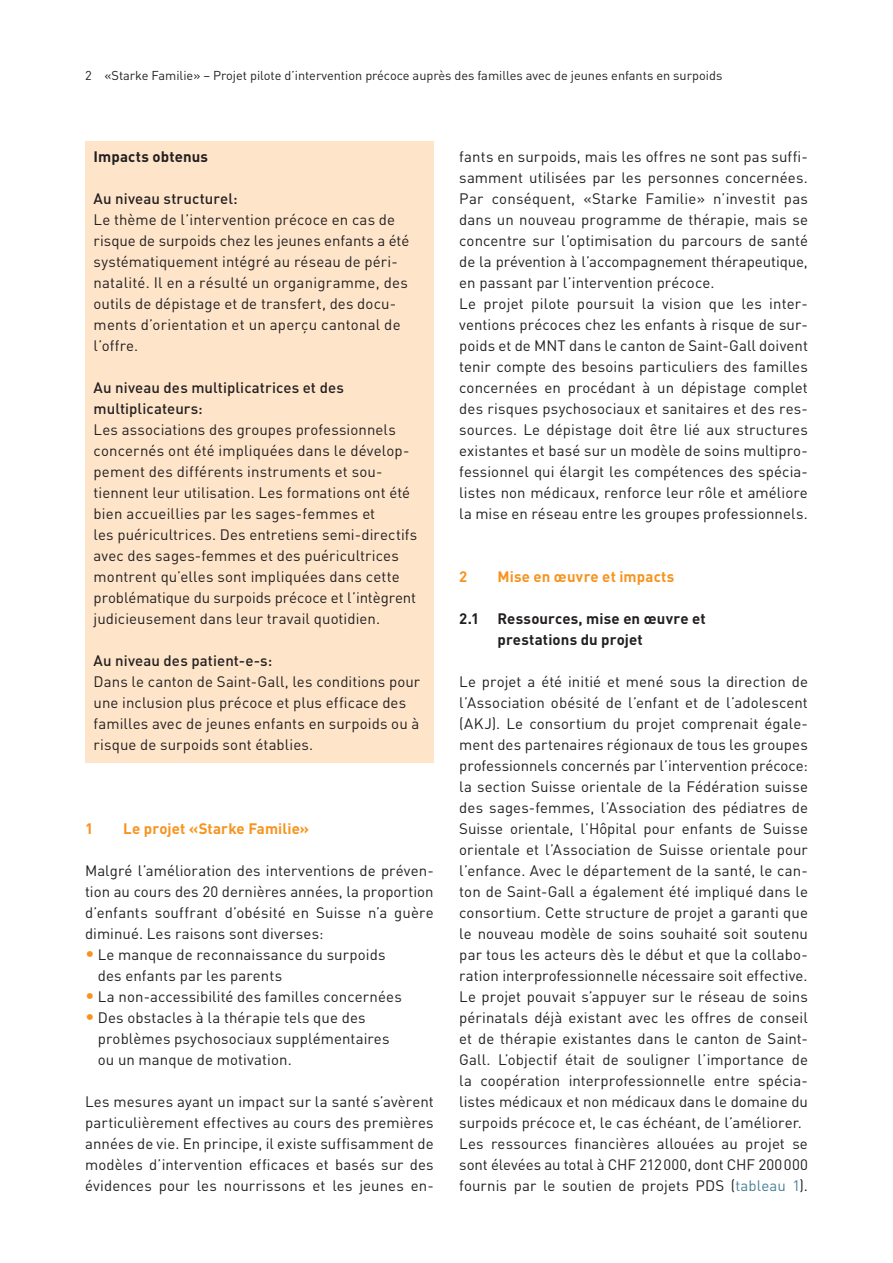
<style>
.page{position:relative;width:893px;height:1263px;background:#fff}
.page>*{position:absolute;margin:0;border:0;box-sizing:border-box;transform-origin:0 0}
.t1{font:15px/21px "DIN Pro";letter-spacing:.005em;color:#231f20}
.t2{font:500 15px/21px "DIN Pro";letter-spacing:.005em;color:#231f20}
.t3{font:700 15px/21px "DIN Pro";letter-spacing:.01em;color:#231f20}
.t4{font:700 15px "DIN Pro";letter-spacing:.01em;color:#f7931d}
.t5{font:12.75px "DIN Pro";color:#231f20}
.s1{font-size:18px;color:#f7931d}
.s2{color:#4a8096}
</style>
<div class="page">
<div style="left:85px;top:141px;width:349px;height:622px;background:#fee5ca"></div>
<p class="t5" style="left:85px;top:66px;width:639px">2 «Starke Familie» – Projet pilote d’intervention précoce auprès des familles avec de jeunes enfants en surpoids</p>
<p class="t3" style="left:94px;top:145px;width:116px">Impacts obtenus</p>
<p class="t2" style="left:94px;top:187px;width:146px">Au niveau structurel:</p>
<p class="t1" style="left:94px;top:208px;width:317px">Le thème de l’intervention précoce en cas de risque de surpoids chez les jeunes enfants a été systématiquement intégré au réseau de péri&shy;natalité. Il en a résulté un organigramme, des outils de dépistage et de transfert, des docu&shy;ments d’orientation et un aperçu cantonal de l’offre.</p>
<p class="t2" style="left:94px;top:376px;width:252px">Au niveau des multiplicatrices et des multiplicateurs:</p>
<p class="t1" style="left:94px;top:418px;width:325px">Les associations des groupes professionnels concernés ont été impliquées dans le dévelop&shy;pement des différents instruments et sou&shy;tiennent leur utilisation. Les formations ont été bien accueillies par les sages-femmes et<br>les puéricultrices. Des entretiens semi-directifs avec des sages-femmes et des puéricultrices montrent qu’elles sont impliquées dans cette problématique du surpoids précoce et l’intègrent judicieusement dans leur travail quotidien.</p>
<p class="t2" style="left:94px;top:649px;width:180px">Au niveau des patient-e-s:</p>
<p class="t1" style="left:94px;top:670px;width:328px">Dans le canton de Saint-Gall, les conditions pour une inclusion plus précoce et plus efficace des familles avec de jeunes enfants en surpoids ou à risque de surpoids sont établies.</p>
<p class="t4" style="left:85px;top:818px;width:10px">1</p>
<p class="t4" style="left:123px;top:818px;width:188px">Le projet «Starke Familie»</p>
<p class="t1" style="left:85px;top:859px;width:350px;text-align:justify">Malgré l’amélioration des interventions de préven&shy;tion au cours des 20 dernières années, la proportion d’enfants souffrant d’obésité en Suisse n’a guère diminué. Les raisons sont diverses:</p>
<p class="t1" style="left:98px;top:943px;width:289px;text-indent:-13px"><span class="s1">•</span> Le manque de reconnaissance du surpoids des enfants par les parents</p>
<p class="t1" style="left:85px;top:985px;width:318px"><span class="s1">•</span> La non-accessibilité des familles concernées</p>
<p class="t1" style="left:98px;top:1006px;width:293px;text-indent:-13px"><span class="s1">•</span> Des obstacles à la thérapie tels que des problèmes psychosociaux supplémentaires ou un manque de motivation.</p>
<p class="t1" style="left:85px;top:1090px;width:350px;text-align:justify">Les mesures ayant un impact sur la santé s’avèrent particulièrement effectives au cours des premières années de vie. En principe, il existe suffisamment de modèles d’intervention efficaces et basés sur des évidences pour les nourrissons et les jeunes en-</p>
<p class="t1" style="left:459px;top:145px;width:350px">fants en surpoids, mais les offres ne sont pas suffi&shy;samment utilisées par les personnes concernées.<br>Par conséquent, «Starke Familie» n’investit pas dans un nouveau programme de thérapie, mais se concentre sur l’optimisation du parcours de santé de la prévention à l’accompagnement thérapeutique, en passant par l’intervention précoce.<br>Le projet pilote poursuit la vision que les inter&shy;ventions précoces chez les enfants à risque de sur&shy;poids et de MNT dans le canton de Saint-Gall doivent tenir compte des besoins particuliers des familles concernées en procédant à un dépistage complet des risques psychosociaux et sanitaires et des res&shy;sources. Le dépistage doit être lié aux structures existantes et basé sur un modèle de soins multipro&shy;fessionnel qui élargit les compétences des spécia&shy;listes non médicaux, renforce leur rôle et améliore la mise en réseau entre les groupes professionnels.</p>
<p class="t4" style="left:459px;top:566px;width:10px">2</p>
<p class="t4" style="left:497px;top:566px;width:178px">Mise en œuvre et impacts</p>
<p class="t3" style="left:497px;top:607px;width:210px;text-indent:-38px">2.1 Ressources, mise en œuvre et prestations du projet</p>
<p class="t1" style="left:459px;top:670px;width:350px">Le projet a été initié et mené sous la direction de l’Association obésité de l’enfant et de l’adolescent (AKJ). Le consortium du projet comprenait égale&shy;ment des partenaires régionaux de tous les groupes professionnels concernés par l’intervention précoce: la section Suisse orientale de la Fédération suisse des sages-femmes, l’Association des pédiatres de Suisse orientale, l’Hôpital pour enfants de Suisse orientale et l’Association de Suisse orientale pour l’enfance. Avec le département de la santé, le can&shy;ton de Saint-Gall a également été impliqué dans le consortium. Cette structure de projet a garanti que le nouveau modèle de soins souhaité soit soutenu par tous les acteurs dès le début et que la collabo&shy;ration interprofessionnelle nécessaire soit effective.<br>Le projet pouvait s’appuyer sur le réseau de soins périnatals déjà existant avec les offres de conseil et de thérapie existantes dans le canton de Saint-Gall. L’objectif était de souligner l’importance de la coopération interprofessionnelle entre spécia&shy;listes médicaux et non médicaux dans le domaine du surpoids précoce et, le cas échéant, de l’améliorer.<br>Les ressources financières allouées au projet se sont élevées au total à CHF 212000, dont CHF 200000 fournis par le soutien de projets PDS (<span class="s2">tableau 1</span>).</p>
</div>
